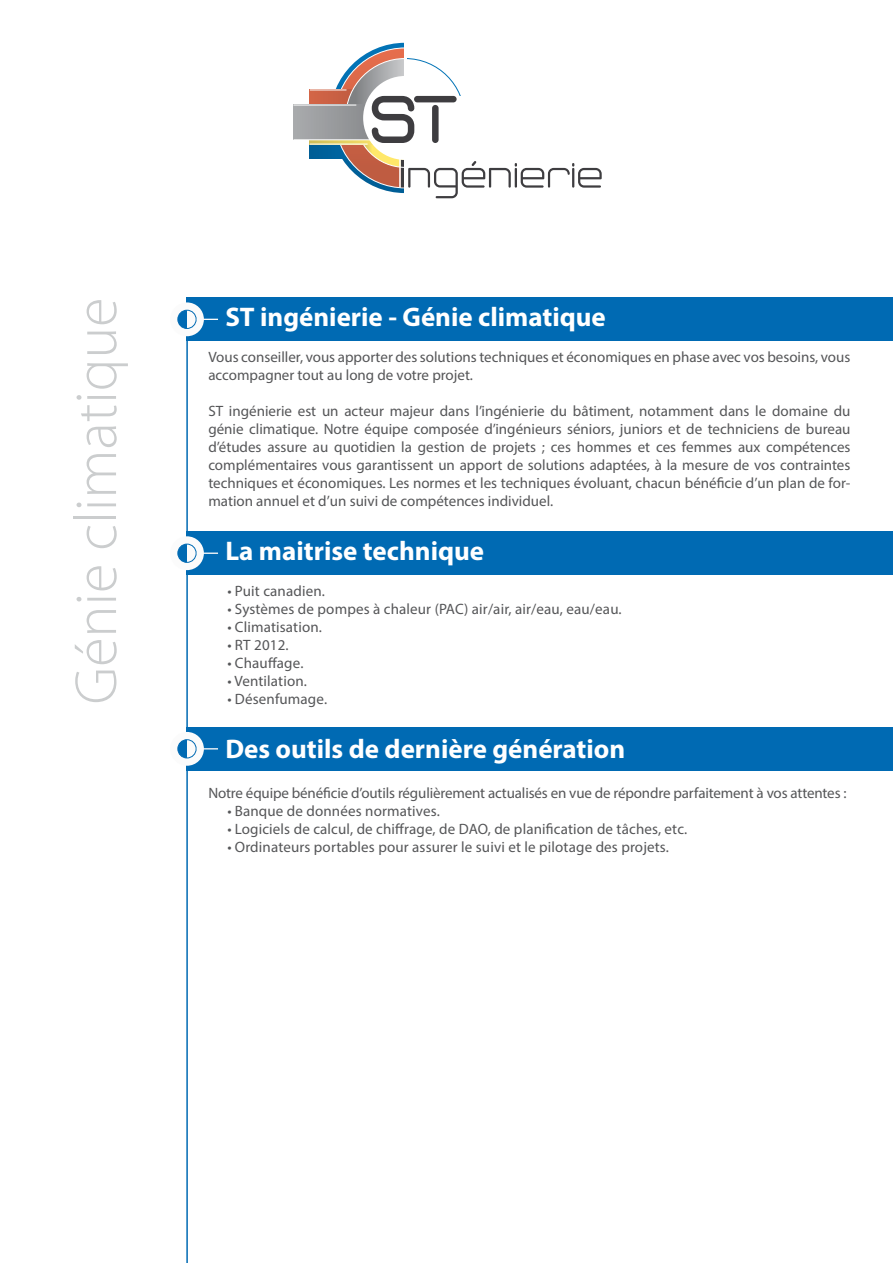
<style>
.page{position:relative;width:893px;height:1263px;background:#fff}
.page>*{position:absolute;margin:0;border:0;box-sizing:border-box;transform-origin:0 0}
.t1{font:300 60px "Myriad Pro";color:#cbcdce}
.t2{font:700 27px "Myriad Pro";color:#fff}
.t3{font:15px/18px "Myriad Pro";color:#555658}
</style>
<div class="page">
<svg style="left:330px;top:43px;width:150px;height:150px"></svg>
<div style="left:310px;top:144px;width:94px;height:14px;background:#00619b"></div>
<svg style="left:335px;top:48px;width:140px;height:140px;background:#ca6b51"></svg>
<svg style="left:310px;top:91px;width:36px;height:14px"></svg>
<svg style="left:356px;top:68px;width:99px;height:99px"></svg>
<hr style="left:401px;top:160px;width:3px;height:27px;background:#3e3d40">
<div style="left:310px;top:125px;width:76px;height:19px;background:#dac75d"></div>
<div style="left:293px;top:105px;width:82px;height:35px;background:#9ea0a2"></div>
<div style="left:363px;top:76px;width:84px;height:84px;background:#fff;border-radius:50%"></div>
<div style="left:404px;top:23px;width:100px;height:186px;background:#fff"></div>
<hr style="left:293px;top:105px;width:63px;height:1px;background:#fff">
<hr style="left:310px;top:90px;width:36px;height:1px;background:#fff">
<hr style="left:310px;top:144px;width:58px;height:1px;background:#fff">
<hr style="left:293px;top:140px;width:77px;height:1px;background:#fff">
<svg style="left:408px;top:161px;width:194px;height:37px"></svg>
<hr style="left:399px;top:157px;width:2px;height:31px;background:#fff">
<svg style="left:346px;top:58px;width:115px;height:86px"></svg>
<div style="left:414px;top:96px;width:43px;height:6px;background:#3e3d40;border-radius:3px"></div>
<div style="left:432px;top:105px;width:7px;height:38px;background:#3e3d40;border-radius:3px"></div>
<hr style="left:186px;top:298px;width:2px;height:965px;background:#006ab3">
<div style="left:187px;top:298px;width:706px;height:43px;background:#006ab3"></div>
<div style="left:170px;top:302px;width:34px;height:34px;background:#fbfbfb;border-radius:50%"></div>
<div style="left:177px;top:310px;width:20px;height:19px;border:1px solid #006ab3;border-radius:50%"></div>
<svg style="left:178px;top:310px;width:9px;height:18px"></svg>
<svg style="left:204px;top:319px;width:14px;height:1px"></svg>
<div style="left:187px;top:531px;width:706px;height:44px;background:#006ab3"></div>
<div style="left:170px;top:536px;width:34px;height:34px;background:#fbfbfb;border-radius:50%"></div>
<div style="left:177px;top:544px;width:20px;height:19px;border:1px solid #006ab3;border-radius:50%"></div>
<svg style="left:178px;top:544px;width:9px;height:18px"></svg>
<hr style="left:197px;top:552px;width:21px;height:2px;background:#fbfbfb">
<div style="left:187px;top:727px;width:706px;height:43px;background:#006ab3"></div>
<div style="left:170px;top:732px;width:34px;height:34px;background:#fbfbfb;border-radius:50%"></div>
<div style="left:177px;top:739px;width:20px;height:19px;border:1px solid #006ab3;border-radius:50%"></div>
<svg style="left:178px;top:740px;width:9px;height:18px"></svg>
<svg style="left:204px;top:748px;width:14px;height:1px"></svg>
<h1 class="t1" style="left:60px;top:704px;width:408px;rotate:-90deg">Génie climatique</h1>
<h2 class="t2" style="left:225px;top:299px;width:382px">ST ingénierie - Génie climatique</h2>
<p class="t3" style="left:208px;top:348px;width:643px">Vous conseiller, vous apporter des solutions techniques et économiques en phase avec vos besoins, vous accompagner tout au long de votre projet.</p>
<p class="t3" style="left:208px;top:402px;width:644px;text-align:justify">ST ingénierie est un acteur majeur dans l’ingénierie du bâtiment, notamment dans le domaine du génie climatique. Notre équipe composée d’ingénieurs séniors, juniors et de techniciens de bureau d’études assure au quotidien la gestion de projets ; ces hommes et ces femmes aux compétences complémentaires vous garantissent un apport de solutions adaptées, à la mesure de vos contraintes techniques et économiques. Les normes et les techniques évoluant, chacun bénéficie d’un plan de for&shy;mation annuel et d’un suivi de compétences individuel.</p>
<h2 class="t2" style="left:225px;top:533px;width:260px">La maitrise technique</h2>
<p class="t3" style="left:227px;top:582px;width:99px">• Puit canadien.</p>
<p class="t3" style="left:227px;top:600px;width:396px">• Systèmes de pompes à chaleur (PAC) air/air, air/eau, eau/eau.</p>
<p class="t3" style="left:227px;top:618px;width:96px">• Climatisation.</p>
<p class="t3" style="left:227px;top:636px;width:63px">• RT 2012.</p>
<p class="t3" style="left:227px;top:654px;width:77px">• Chauffage.</p>
<p class="t3" style="left:227px;top:672px;width:81px">• Ventilation.</p>
<p class="t3" style="left:227px;top:690px;width:101px">• Désenfumage.</p>
<h2 class="t2" style="left:225px;top:731px;width:401px">Des outils de dernière génération</h2>
<p class="t3" style="left:208px;top:783px;width:640px">Notre équipe bénéficie d’outils régulièrement actualisés en vue de répondre parfaitement à vos attentes :</p>
<p class="t3" style="left:227px;top:801px;width:214px">• Banque de données normatives.</p>
<p class="t3" style="left:227px;top:819px;width:461px">• Logiciels de calcul, de chiffrage, de DAO, de planification de tâches, etc.</p>
<p class="t3" style="left:227px;top:837px;width:443px">• Ordinateurs portables pour assurer le suivi et le pilotage des projets.</p>
</div>
